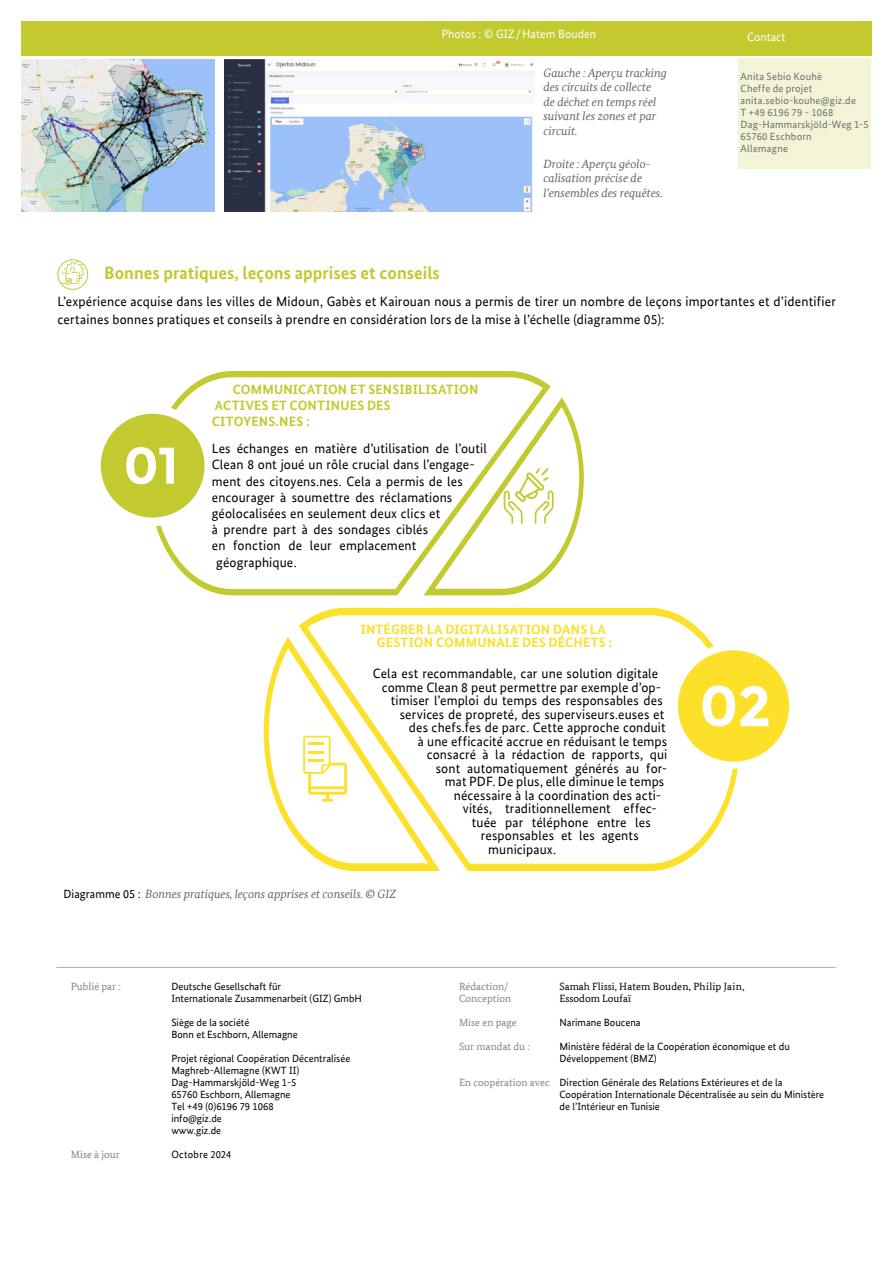
<style>
.page{position:relative;width:893px;height:1263px;background:#fff}
.page>*{position:absolute;margin:0;border:0;box-sizing:border-box;transform-origin:0 0}
.t1{font:700 18px "Bundes Sans";color:#c2ca2f}
.t2{font:13.5px/18px "Bundes Sans";letter-spacing:.01em;color:#000}
.t3{font:700 13.5px/16.2px "Bundes Sans";letter-spacing:.015em;color:#c2ca2f}
.t4{font:700 13.5px/13.5px "Bundes Sans";letter-spacing:.015em;color:#fce029}
.t5{font:italic 12px/14.4px "Bundes Serif";color:#646363}
.t6{font:12px "Bundes Sans";color:#fff}
.t7{font:10.5px/12px "Bundes Sans";color:#000}
.t8{font:10.5px/12px "Bundes Sans";letter-spacing:.02em;color:#706f6f}
.t9{font:10.5px "Bundes Serif";color:#858584}
.t10{font:10.5px "Bundes Serif";color:#000}
.t11{font:10.5px "Bundes Sans";letter-spacing:.02em;color:#000}
.s1{font-family:"Bundes Sans";font-style:normal;color:#000}
.s2{font-family:"Bundes Serif";color:#858584}
</style>
<div class="page">
<div style="left:21px;top:21px;width:851px;height:34px;background:#c2ca2f"></div>
<hr style="left:57px;top:967px;width:779px;height:1px;background:#b5b4b4">
<hr style="left:56px;top:967px;width:778px;height:1px;background:#b5b4b4">
<div style="left:738px;top:58px;width:133px;height:111px;background:#f3f4d6"></div>
<div style="left:57px;top:259px;width:31px;height:31px;border:1px solid #c2ca2f;border-radius:15px"></div>
<img style="left:21px;top:59px;width:193px;height:153px">
<img style="left:224px;top:59px;width:310px;height:153px">
<svg style="left:156px;top:371px;width:395px;height:224px"></svg>
<div style="left:92px;top:405px;width:121px;height:121px;background:#fff;border-radius:50%"></div>
<div style="left:101px;top:414px;width:104px;height:103px;background:#c2ca2f;border-radius:50%"></div>
<svg style="left:126px;top:447px;width:48px;height:37px"></svg>
<svg style="left:299px;top:608px;width:439px;height:263px"></svg>
<div style="left:671px;top:643px;width:125px;height:126px;background:#fff;border-radius:50%"></div>
<div style="left:676px;top:649px;width:115px;height:114px;background:#fce029;border-radius:50%"></div>
<div style="left:675px;top:647px;width:117px;height:118px;border:3px solid #fff;border-radius:50%"></div>
<svg style="left:702px;top:685px;width:66px;height:41px"></svg>
<svg style="left:61px;top:261px;width:23px;height:24px"></svg>
<svg style="left:424px;top:397px;width:160px;height:198px"></svg>
<svg style="left:264px;top:637px;width:176px;height:234px"></svg>
<p class="t6" style="left:441px;top:27px;width:156px">Photos : © GIZ/Hatem Bouden</p>
<p class="t6" style="left:747px;top:30px;width:40px">Contact</p>
<p class="t5" style="left:543px;top:66px;width:125px">Gauche : Aperçu tracking des circuits de collecte<br>de déchet en temps réel suivant les zones et par circuit.</p>
<p class="t5" style="left:543px;top:156px;width:121px">Droite : Aperçu géolo&shy;calisation précise de l’ensembles des requêtes.</p>
<p class="t8" style="left:740px;top:70px;width:130px">Anita Sebio Kouhè<br>Cheffe de projet anita.sebio-kouhe@giz.de<br>T +49 6196 79 - 1068<br>Dag-Hammarskjöld-Weg 1-5<br>65760 Eschborn<br>Allemagne</p>
<h1 class="t1" style="left:104px;top:262px;width:337px">Bonnes pratiques, leçons apprises et conseils</h1>
<p class="t2" style="left:57px;top:292px;width:780px">L’expérience acquise dans les villes de Midoun, Gabès et Kairouan nous a permis de tirer un nombre de leçons importantes et d’identifier certaines bonnes pratiques et conseils à prendre en considération lors de la mise à l’échelle (diagramme 05):</p>
<p class="t3" style="left:212px;top:381px;width:268px;text-indent:21px">COMMUNICATION ET SENSIBILISATION<br>ACTIVES ET CONTINUES DES<br>CITOYENS.NES :</p>
<p class="t2" style="left:212px;top:439px;width:276px">Les échanges en matière d’utilisation de l’outil</p>
<p class="t2" style="left:212px;top:456px;width:264px">Clean 8 ont joué un rôle crucial dans l’engage-</p>
<p class="t2" style="left:212px;top:472px;width:252px">ment des citoyens.nes. Cela a permis de les</p>
<p class="t2" style="left:212px;top:488px;width:242px">encourager à soumettre des réclamations</p>
<p class="t2" style="left:212px;top:504px;width:230px">géolocalisées en seulement deux clics et</p>
<p class="t2" style="left:212px;top:520px;width:218px">à prendre part à des sondages ciblés</p>
<p class="t2" style="left:212px;top:537px;width:206px">en fonction de leur emplacement</p>
<p class="t2" style="left:216px;top:553px;width:82px">géographique.</p>
<p class="t4" style="left:377px;top:622px;width:237px;text-indent:-16px">INTÉGRER LA DIGITALISATION DANS LA<br>GESTION COMMUNALE DES DÉCHETS :</p>
<p class="t2" style="left:373px;top:665px;width:287px">Cela est recommandable, car une solution digitale</p>
<p class="t2" style="left:382px;top:678px;width:281px">comme Clean 8 peut permettre par exemple d’op-</p>
<p class="t2" style="left:391px;top:692px;width:273px">timiser l’emploi du temps des responsables des</p>
<p class="t2" style="left:400px;top:705px;width:266px">services de propreté, des superviseurs.euses et</p>
<p class="t2" style="left:409px;top:719px;width:258px">des chefs.fes de parc. Cette approche conduit</p>
<p class="t2" style="left:418px;top:732px;width:251px">à une efficacité accrue en réduisant le temps</p>
<p class="t2" style="left:427px;top:746px;width:242px">consacré à la rédaction de rapports, qui</p>
<p class="t2" style="left:436px;top:759px;width:233px">sont automatiquement générés au for-</p>
<p class="t2" style="left:445px;top:773px;width:221px">mat PDF. De plus, elle diminue le temps</p>
<p class="t2" style="left:454px;top:786px;width:209px">nécessaire à la coordination des acti-</p>
<p class="t2" style="left:463px;top:800px;width:195px">vités, traditionnellement effec-</p>
<p class="t2" style="left:472px;top:813px;width:180px">tuée par téléphone entre les</p>
<p class="t2" style="left:481px;top:827px;width:159px">responsables et les agents</p>
<p class="t2" style="left:488px;top:840px;width:69px">municipaux.</p>
<p class="t5" style="left:64px;top:887px;width:334px"><span class="s1">Diagramme 05 :</span> Bonnes pratiques, leçons apprises et conseils. © GIZ</p>
<p class="t9" style="left:71px;top:980px;width:52px">Publié par :</p>
<p class="t7" style="left:171px;top:981px;width:192px">Deutsche Gesellschaft für<br>Internationale Zusammenarbeit (GIZ) GmbH</p>
<p class="t7" style="left:171px;top:1017px;width:128px">Siège de la société<br>Bonn et Eschborn, Allemagne</p>
<p class="t7" style="left:171px;top:1053px;width:180px">Projet régional Coopération Décentralisée<br>Maghreb-Allemagne (KWT II)<br>Dag-Hammarskjöld-Weg 1-5<br>65760 Eschborn, Allemagne<br>Tel +49 (0)6196 79 1068<br>info@giz.de<br>www.giz.de</p>
<p class="t9" style="left:71px;top:1149px;width:50px">Mise à jour</p>
<p class="t11" style="left:171px;top:1149px;width:62px">Octobre 2024</p>
<p class="t9" style="left:459px;top:981px;width:51px">Rédaction/</p>
<p class="t10" style="left:559px;top:981px;width:187px">Samah Flissi, Hatem Bouden, Philip Jain,</p>
<p class="t9" style="left:459px;top:993px;width:54px">Conception</p>
<p class="t10" style="left:559px;top:993px;width:73px">Essodom Loufaï</p>
<p class="t9" style="left:459px;top:1017px;width:59px">Mise en page</p>
<p class="t7" style="left:559px;top:1017px;width:83px">Narimane Boucena</p>
<p class="t9" style="left:459px;top:1041px;width:72px">Sur mandat du :</p>
<p class="t7" style="left:559px;top:1041px;width:232px">Ministère fédéral de la Coopération économique et du<br>Développement (BMZ)</p>
<p class="t7" style="left:559px;top:1077px;width:266px;text-indent:-100px"><span class="s2">En coopération avec</span> Direction Générale des Relations Extérieures et de la<br>Coopération Internationale Décentralisée au sein du Ministère de l’Intérieur en Tunisie</p>
</div>
